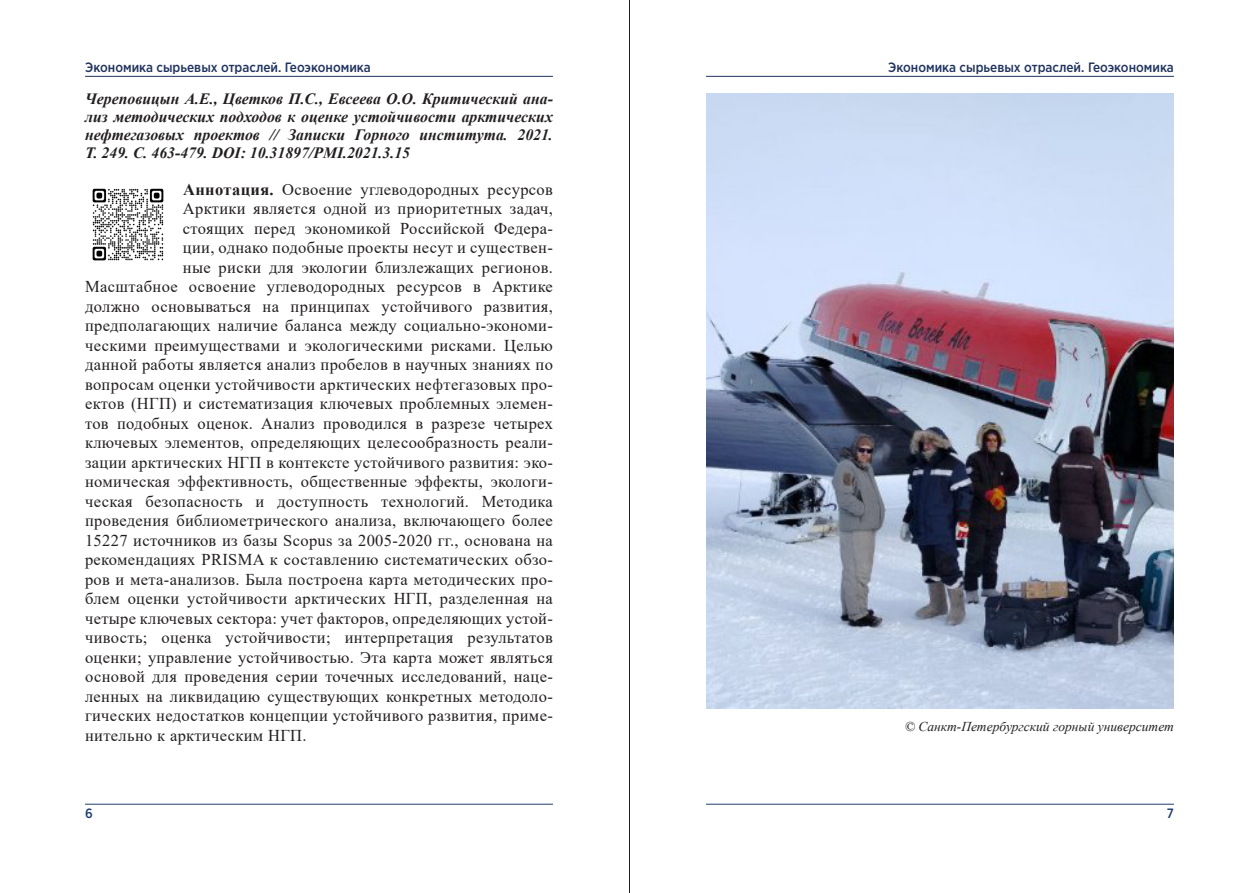
<style>
.page{position:relative;width:1259px;height:893px;background:#fff}
.page>*{position:absolute;margin:0;border:0;box-sizing:border-box;transform-origin:0 0}
.Abstract_text{font:16.5px "Times New Roman";letter-spacing:.02em;color:#231f20}
.Ref{font:italic 700 15.75px/18px "Times New Roman";color:#231f20;text-align:justify}
.t1{font:500 13.5px "Gotham Pro Narrow";color:#20335f}
.Abstract_text-2{font:italic 13.5px "Times New Roman";color:#231f20}
.t2{font:500 13.5px "Gotham Pro Narrow";color:#1d3d6f}
.s1{font-weight:700}
</style>
<div class="page">
<hr style="left:85px;top:804px;width:468px;height:1px;background:#1d3d6f">
<hr style="left:706px;top:804px;width:468px;height:1px;background:#1d3d6f">
<hr style="left:706px;top:76px;width:468px;height:1px;background:#20335f">
<hr style="left:85px;top:76px;width:468px;height:1px;background:#20335f">
<hr style="left:629px;top:0;width:1px;height:893px;background:#231f20">
<img style="left:706px;top:94px;width:468px;height:614px">
<img style="left:92px;top:188px;width:72px;height:73px">
<p class="t1" style="left:85px;top:59px;width:287px">Экономика сырьевых отраслей. Геоэкономика</p>
<p class="t1" style="left:888px;top:59px;width:287px">Экономика сырьевых отраслей. Геоэкономика</p>
<p class="Ref" style="left:85px;top:90px;width:469px">Череповицын А.Е., Цветков П.С., Евсеева О.О. Критический ана&shy;лиз методических подходов к оценке устойчивости арктических нефтегазовых проектов // Записки Горного института. 2021.<br>Т. 249. С. 463-479. DOI: 10.31897/PMI.2021.3.15</p>
<p class="Abstract_text" style="left:183px;top:178px;width:371px"><span class="s1">Аннотация.</span> Освоение углеводородных ресурсов</p>
<p class="Abstract_text" style="left:183px;top:197px;width:371px">Арктики является одной из приоритетных задач,</p>
<p class="Abstract_text" style="left:183px;top:217px;width:371px">стоящих перед экономикой Российской Федера-</p>
<p class="Abstract_text" style="left:183px;top:236px;width:371px">ции, однако подобные проекты несут и существен-</p>
<p class="Abstract_text" style="left:183px;top:256px;width:371px">ные риски для экологии близлежащих регионов.</p>
<p class="Abstract_text" style="left:85px;top:275px;width:469px">Масштабное освоение углеводородных ресурсов в Арктике</p>
<p class="Abstract_text" style="left:85px;top:295px;width:469px">должно основываться на принципах устойчивого развития,</p>
<p class="Abstract_text" style="left:85px;top:314px;width:469px">предполагающих наличие баланса между социально-экономи-</p>
<p class="Abstract_text" style="left:85px;top:334px;width:469px">ческими преимуществами и экологическими рисками. Целью</p>
<p class="Abstract_text" style="left:85px;top:353px;width:469px">данной работы является анализ пробелов в научных знаниях по</p>
<p class="Abstract_text" style="left:85px;top:373px;width:469px">вопросам оценки устойчивости арктических нефтегазовых про-</p>
<p class="Abstract_text" style="left:85px;top:392px;width:469px">ектов (НГП) и систематизация ключевых проблемных элемен-</p>
<p class="Abstract_text" style="left:85px;top:412px;width:469px">тов подобных оценок. Анализ проводился в разрезе четырех</p>
<p class="Abstract_text" style="left:85px;top:431px;width:469px">ключевых элементов, определяющих целесообразность реали-</p>
<p class="Abstract_text" style="left:85px;top:451px;width:469px">зации арктических НГП в контексте устойчивого развития: эко-</p>
<p class="Abstract_text" style="left:85px;top:470px;width:469px">номическая эффективность, общественные эффекты, экологи-</p>
<p class="Abstract_text" style="left:85px;top:490px;width:469px">ческая безопасность и доступность технологий. Методика</p>
<p class="Abstract_text" style="left:85px;top:509px;width:469px">проведения библиометрического анализа, включающего более</p>
<p class="Abstract_text" style="left:85px;top:529px;width:469px">15227 источников из базы Scopus за 2005-2020 гг., основана на</p>
<p class="Abstract_text" style="left:85px;top:548px;width:469px">рекомендациях PRISMA к составлению систематических обзо-</p>
<p class="Abstract_text" style="left:85px;top:568px;width:469px">ров и мета-анализов. Была построена карта методических про-</p>
<p class="Abstract_text" style="left:85px;top:587px;width:469px">блем оценки устойчивости арктических НГП, разделенная на</p>
<p class="Abstract_text" style="left:85px;top:607px;width:469px">четыре ключевых сектора: учет факторов, определяющих устой-</p>
<p class="Abstract_text" style="left:85px;top:626px;width:469px">чивость; оценка устойчивости; интерпретация результатов</p>
<p class="Abstract_text" style="left:85px;top:646px;width:469px">оценки; управление устойчивостью. Эта карта может являться</p>
<p class="Abstract_text" style="left:85px;top:665px;width:469px">основой для проведения серии точечных исследований, наце-</p>
<p class="Abstract_text" style="left:85px;top:685px;width:469px">ленных на ликвидацию существующих конкретных методоло-</p>
<p class="Abstract_text" style="left:85px;top:704px;width:469px">гических недостатков концепции устойчивого развития, приме-</p>
<p class="Abstract_text" style="left:85px;top:724px;width:223px">нительно к арктическим НГП.</p>
<p class="Abstract_text-2" style="left:904px;top:717px;width:271px">© Санкт-Петербургский горный университет</p>
<p class="t2" style="left:85px;top:806px;width:9px">6</p>
<p class="t2" style="left:1167px;top:806px;width:9px">7</p>
</div>
